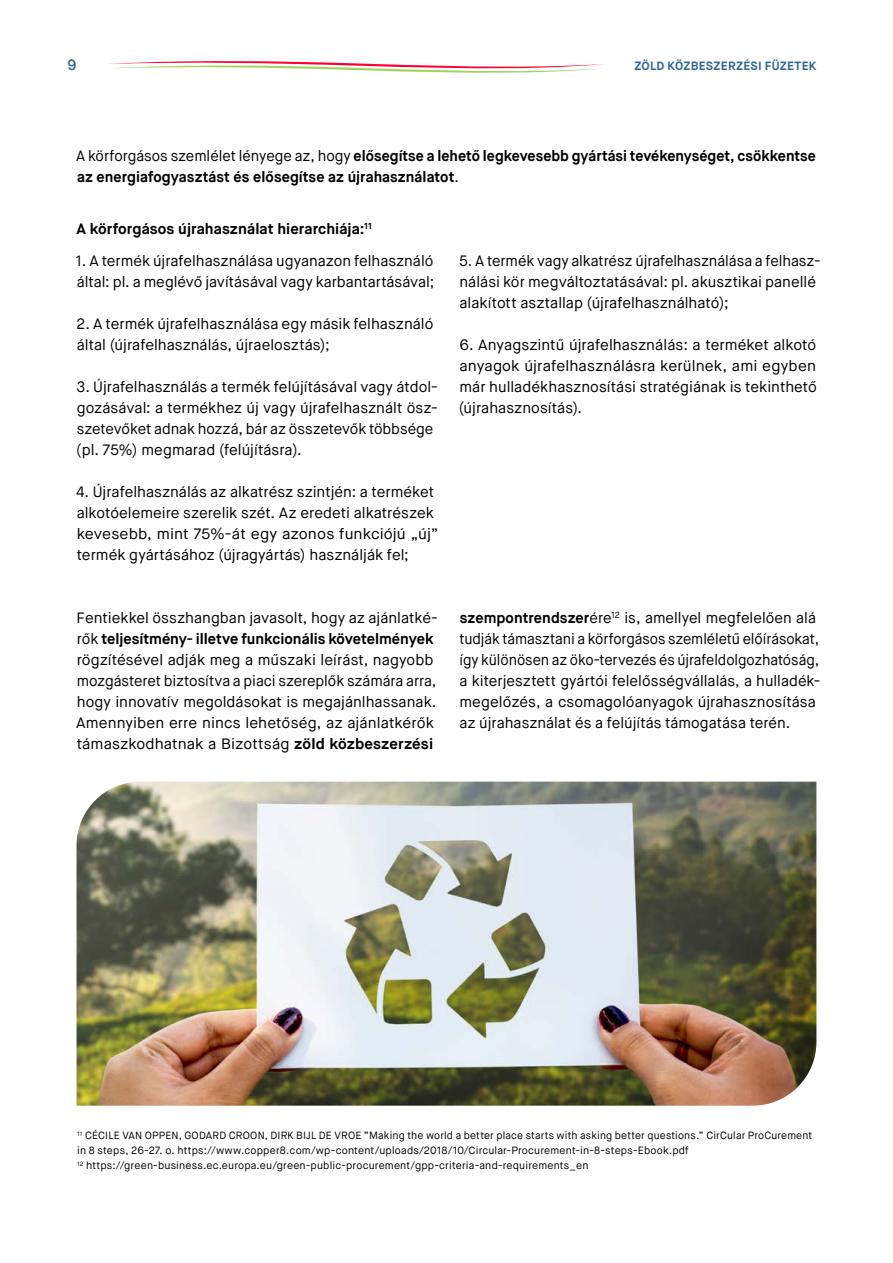
<style>
.page{position:relative;width:893px;height:1263px;background:#fff}
.page>*{position:absolute;margin:0;border:0;box-sizing:border-box;transform-origin:0 0}
.t1{font:15px/21px "Maison Neue";color:#000}
.t2{font:700 15px/21px "Maison Neue";color:#000}
.t3{font:600 15px "Maison Neue";color:#369}
.t4{font:700 12px "Maison Neue";letter-spacing:.025em;color:#369}
.t5{font:10.5px/15px "Maison Neue";letter-spacing:.015em;color:#000}
.s1{font-weight:400}
.s2{font-weight:700}
</style>
<div class="page">
<svg style="left:109px;top:61px;width:494px;height:12px"></svg>
<img style="left:77px;top:782px;width:739px;height:324px">
<p class="t3" style="left:67px;top:55px;width:11px">9</p>
<p class="t4" style="left:634px;top:58px;width:184px">ZÖLD KÖZBESZERZÉSI FÜZETEK</p>
<p class="t2" style="left:76px;top:145px;width:741px"><span class="s1">A körforgásos szemlélet lényege az, hogy</span> elősegítse a lehető legkevesebb gyártási tevékenységet, csökkentse az energiafogyasztást és elősegítse az újrahasználatot<span class="s1">.</span></p>
<p class="t2" style="left:76px;top:218px;width:298px">A körforgásos újrahasználat hierarchiája:<sup>11</sup></p>
<p class="t1" style="left:76px;top:250px;width:360px">1. A termék újrafelhasználása ugyanazon felhasználó által: pl. a meglévő javításával vagy karbantartásával;</p>
<p class="t1" style="left:77px;top:313px;width:358px">2. A termék újrafelhasználása egy másik felhasználó által (újrafelhasználás, újraelosztás);</p>
<p class="t1" style="left:76px;top:376px;width:363px">3. Újrafelhasználás a termék felújításával vagy átdol&shy;gozásával: a termékhez új vagy újrafelhasznált ös - szetevőket adnak hozzá, bár az összetevők többsége (pl. 75%) megmarad (felújításra).</p>
<p class="t1" style="left:76px;top:481px;width:364px">4. Újrafelhasználás az alkatrész szintjén: a terméket alkotóelemeire szerelik szét. Az eredeti alkatrészek kevesebb, mint 75%-át egy azonos funkciójú „új” termék gyártásához (újragyártás) használják fel;</p>
<p class="t1" style="left:459px;top:250px;width:363px">5. A termék vagy alkatrész újrafelhasználása a felhasz&shy;nálási kör megváltoztatásával: pl. akusztikai panellé alakított asztallap (újrafelhasználható);</p>
<p class="t1" style="left:459px;top:334px;width:360px;text-align:justify">6. Anyagszintű újrafelhasználás: a terméket alkotó anyagok újrafelhasználásra kerülnek, ami egyben már hulladékhasznosítási stratégiának is tekinthető (újrahasznosítás).</p>
<p class="t1" style="left:76px;top:607px;width:363px">Fentiekkel összhangban javasolt, hogy az ajánlatké&shy;rők <span class="s2">teljesítmény- illetve funkcionális követelmények </span>rögzítésével adják meg a műszaki leírást, nagyobb mozgásteret biztosítva a piaci szereplők számára arra, hogy innovatív megoldásokat is megajánlhassanak.<br>Amennyiben erre nincs lehetőség, az ajánlatkérők támaszkodhatnak a Bizottság <span class="s2">zöld közbeszerzési</span></p>
<p class="t1" style="left:459px;top:607px;width:363px"><span class="s2">szempontrendszer</span>ére<sup>12</sup> is, amellyel megfelelően alá tudják támasztani a körforgásos szemléletű előírásokat, így különösen az öko-tervezés és újrafeldolgozhatóság, a kiterjesztett gyártói felelősségvállalás, a hulladék&shy;megelőzés, a csomagolóanyagok újrahasznosítása az újrahasználat és a felújítás támogatása terén.</p>
<p class="t5" style="left:77px;top:1128px;width:737px"><sup>11</sup> CÉCILE VAN OPPEN, GODARD CROON, DIRK BIJL DE VROE “Making the world a better place starts with asking better questions.” CirCular ProCurement in 8 steps, 26-27. o. https://www.copper8.com/wp-content/uploads/2018/10/Circular-Procurement-in-8-steps-Ebook.pdf<br><sup>12</sup> https://green-business.ec.europa.eu/green-public-procurement/gpp-criteria-and-requirements_en</p>
</div>
